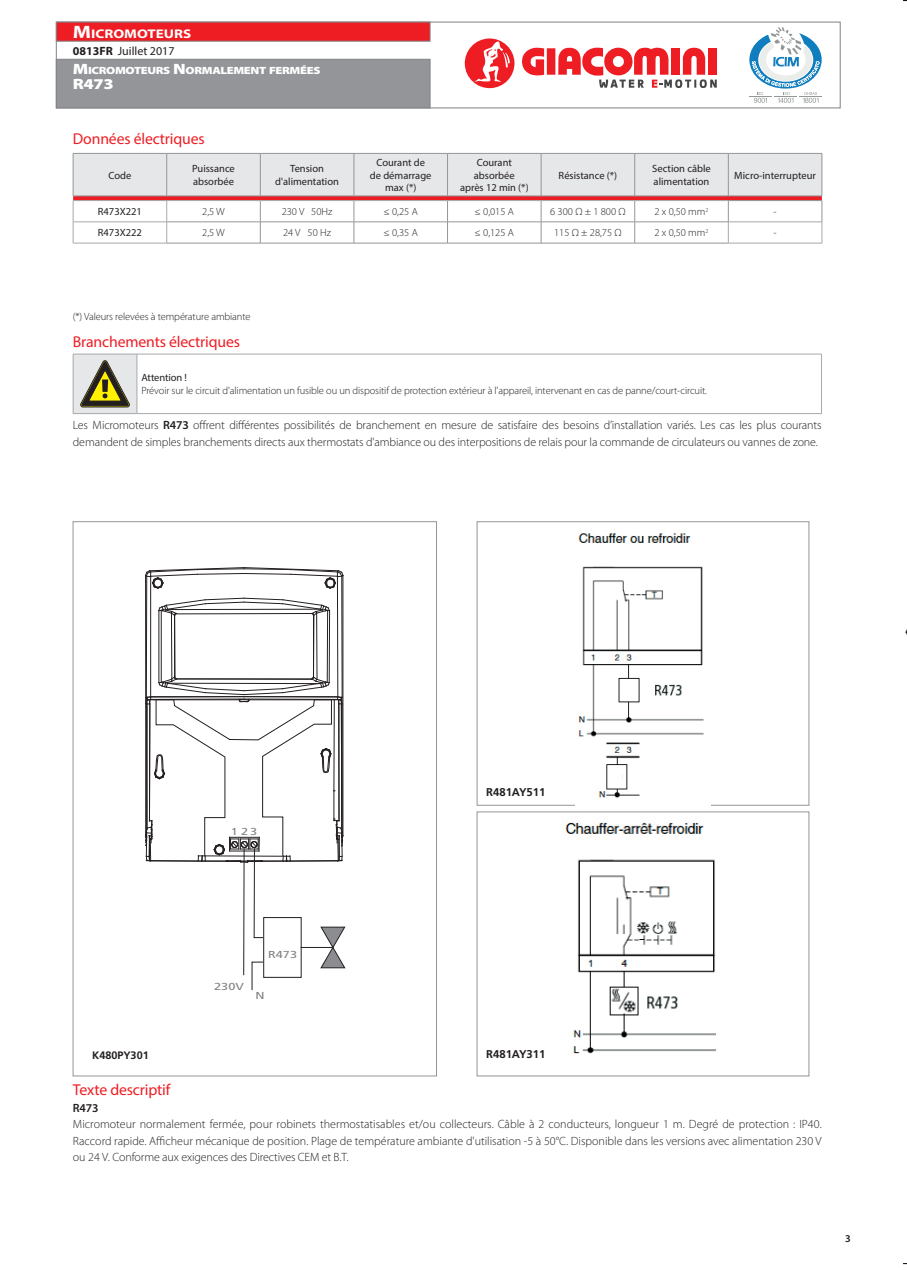
<style>
.page{position:relative;width:907px;height:1270px;background:#fff}
.page>*{position:absolute;margin:0;border:0;box-sizing:border-box;transform-origin:0 0}
.t1{font:15.75px "Myriad Pro";letter-spacing:-.01em;color:#ee1d23}
.t2{font:900 15px "Myriad Pro";color:#fff;scale:1.2 1}
.t3{font:700 12.6px "Myriad Pro";color:#fff;scale:1.2 1}
.t4{font:300 12px/16.5px "Myriad Pro";letter-spacing:-.01em;color:#231f20}
.t5{font:12px "Myriad Pro";color:#231f20}
.t6{font:600 12px "Myriad Pro";color:#231f20}
.t7{font:700 11.25px "Frutiger";color:#231f20}
.t8{font:700 10.8px "Frutiger";color:#231f20}
.t9{font:300 10.5px "Myriad Pro";letter-spacing:-.01em;color:#231f20}
.t10{font:10.5px/12.6px "Myriad Pro";color:#231f20;text-align:center}
.t11{font:900 10.5px "Myriad Pro";letter-spacing:-.03em;color:#fff;scale:1.2 1}
.t12{font:600 10.5px "Myriad Pro";color:#231f20}
.t13{font:10.05px "Frutiger";color:#808285;scale:1.25 1}
.s1{font-size:18px}
.s2{font-size:15px}
.s3{font-weight:700}
.s4{font-weight:600}
</style>
<div class="page">
<div style="left:56px;top:22px;width:784px;height:86px;background:#fff;border:1px solid #808285"></div>
<div style="left:56px;top:59px;width:374px;height:49px;background:#939598;border:1px solid #808285"></div>
<div style="left:56px;top:22px;width:374px;height:19px;background:#ee1d23;border:1px solid #808285"></div>
<svg style="left:522px;top:48px;width:22px;height:28px"></svg>
<div style="left:547px;top:48px;width:8px;height:27px;background:#ee1d23"></div>
<svg style="left:558px;top:47px;width:158px;height:41px"></svg>
<svg style="left:464px;top:38px;width:51px;height:51px"></svg>
<svg style="left:749px;top:27px;width:72px;height:76px"></svg>
<svg style="left:476px;top:521px;width:333px;height:285px"></svg>
<hr style="left:728px;top:243px;width:94px;height:1px;background:#a8a9ad">
<hr style="left:73px;top:243px;width:94px;height:1px;background:#a8a9ad">
<svg style="left:73px;top:153px;width:749px;height:90px"></svg>
<hr style="left:167px;top:222px;width:93px;height:1px;background:#939598">
<hr style="left:73px;top:196px;width:94px;height:1px;background:#939598">
<hr style="left:167px;top:196px;width:93px;height:1px;background:#939598">
<hr style="left:167px;top:243px;width:93px;height:1px;background:#939598">
<hr style="left:260px;top:196px;width:94px;height:1px;background:#939598">
<hr style="left:260px;top:243px;width:94px;height:1px;background:#939598">
<hr style="left:354px;top:196px;width:93px;height:1px;background:#939598">
<hr style="left:354px;top:243px;width:93px;height:1px;background:#939598">
<hr style="left:447px;top:196px;width:94px;height:1px;background:#939598">
<hr style="left:447px;top:243px;width:94px;height:1px;background:#939598">
<hr style="left:541px;top:196px;width:93px;height:1px;background:#939598">
<hr style="left:541px;top:243px;width:93px;height:1px;background:#939598">
<hr style="left:634px;top:196px;width:94px;height:1px;background:#939598">
<hr style="left:634px;top:243px;width:94px;height:1px;background:#939598">
<hr style="left:728px;top:196px;width:94px;height:1px;background:#939598">
<hr style="left:167px;top:200px;width:93px;height:1px;background:#a8a9ad">
<hr style="left:260px;top:200px;width:94px;height:1px;background:#a8a9ad">
<hr style="left:354px;top:200px;width:93px;height:1px;background:#a8a9ad">
<hr style="left:447px;top:200px;width:94px;height:1px;background:#a8a9ad">
<hr style="left:541px;top:200px;width:93px;height:1px;background:#a8a9ad">
<hr style="left:634px;top:200px;width:94px;height:1px;background:#a8a9ad">
<div style="left:73px;top:354px;width:64px;height:60px;background:#e6e7e9"></div>
<hr style="left:137px;top:354px;width:684px;height:1px;background:#a8a9ad">
<hr style="left:137px;top:354px;width:1px;height:59px;background:#a8a9ad">
<hr style="left:821px;top:354px;width:1px;height:59px;background:#a8a9ad">
<hr style="left:137px;top:413px;width:684px;height:1px;background:#a8a9ad">
<hr style="left:73px;top:354px;width:1px;height:59px;background:#a8a9ad">
<hr style="left:73px;top:413px;width:64px;height:1px;background:#a8a9ad">
<hr style="left:73px;top:354px;width:64px;height:1px;background:#a8a9ad">
<svg style="left:80px;top:360px;width:50px;height:47px"></svg>
<svg style="left:73px;top:521px;width:364px;height:555px"></svg>
<hr style="left:145px;top:575px;width:1px;height:261px;background:#231f20">
<hr style="left:146px;top:576px;width:1px;height:121px;background:#231f20">
<hr style="left:150px;top:576px;width:1px;height:121px;background:#231f20">
<hr style="left:159px;top:610px;width:1px;height:72px;background:#231f20">
<hr style="left:161px;top:610px;width:1px;height:72px;background:#231f20">
<hr style="left:171px;top:613px;width:1px;height:66px;background:#231f20">
<hr style="left:174px;top:615px;width:1px;height:61px;background:#231f20">
<hr style="left:313px;top:615px;width:1px;height:62px;background:#231f20">
<hr style="left:316px;top:613px;width:1px;height:66px;background:#231f20">
<hr style="left:327px;top:610px;width:1px;height:72px;background:#231f20">
<hr style="left:329px;top:610px;width:1px;height:72px;background:#231f20">
<hr style="left:337px;top:576px;width:1px;height:121px;background:#231f20">
<hr style="left:341px;top:576px;width:1px;height:121px;background:#231f20">
<hr style="left:342px;top:575px;width:1px;height:261px;background:#231f20">
<svg style="left:159px;top:598px;width:170px;height:18px"></svg>
<svg style="left:145px;top:567px;width:198px;height:21px"></svg>
<svg style="left:145px;top:676px;width:200px;height:314px"></svg>
<img style="left:575px;top:530px;width:135px;height:275px">
<svg style="left:476px;top:811px;width:333px;height:265px"></svg>
<img style="left:561px;top:816px;width:163px;height:252px">
<p class="t3" style="left:73px;top:27px;width:100px"><span class="s1">M</span>ICROMOTEURS</p>
<p class="t11" style="left:73px;top:64px;width:208px"><span class="s2">M</span>ICROMOTEURS <span class="s2">N</span>ORMALEMENT FERMÉES</p>
<p class="t2" style="left:73px;top:74px;width:36px">R473</p>
<p class="t5" style="left:73px;top:43px;width:103px"><span class="s3">0813FR</span> Juillet 2017</p>
<h1 class="t1" style="left:73px;top:129px;width:133px">Données électriques</h1>
<p class="t10" style="left:108px;top:169px;width:24px">Code</p>
<p class="t10" style="left:192px;top:162px;width:44px;text-align:left">Puissance absorbée</p>
<p class="t10" style="left:275px;top:162px;width:65px">Tension d'alimentation</p>
<p class="t10" style="left:370px;top:156px;width:63px">Courant de de démarrage max (*)</p>
<p class="t10" style="left:460px;top:156px;width:70px">Courant absorbée<br>après 12 min (*)</p>
<p class="t10" style="left:558px;top:169px;width:60px">Résistance (*)</p>
<p class="t10" style="left:652px;top:162px;width:60px;text-align:left">Section câble alimentation</p>
<p class="t10" style="left:734px;top:169px;width:83px">Micro-interrupteur</p>
<p class="t10" style="left:98px;top:205px;width:45px">R473X221</p>
<p class="t9" style="left:202px;top:205px;width:24px">2,5 W</p>
<p class="t9" style="left:282px;top:205px;width:52px">230 V 50Hz</p>
<p class="t9" style="left:383px;top:205px;width:36px">≤ 0,25 A</p>
<p class="t9" style="left:474px;top:205px;width:41px">≤ 0,015 A</p>
<p class="t9" style="left:550px;top:205px;width:77px">6 300 Ω ± 1 800 Ω</p>
<p class="t9" style="left:654px;top:205px;width:55px">2 x 0,50 mm<sup>2</sup></p>
<p class="t9" style="left:773px;top:205px;width:5px">-</p>
<p class="t10" style="left:98px;top:226px;width:45px">R473X222</p>
<p class="t9" style="left:202px;top:227px;width:24px">2,5 W</p>
<p class="t9" style="left:283px;top:227px;width:49px">24 V 50 Hz</p>
<p class="t9" style="left:383px;top:227px;width:36px">≤ 0,35 A</p>
<p class="t9" style="left:474px;top:227px;width:41px">≤ 0,125 A</p>
<p class="t9" style="left:554px;top:227px;width:69px">115 Ω ± 28,75 Ω</p>
<p class="t9" style="left:654px;top:227px;width:55px">2 x 0,50 mm<sup>2</sup></p>
<p class="t9" style="left:773px;top:227px;width:5px">-</p>
<p class="t9" style="left:73px;top:310px;width:179px">(*) Valeurs relevées à température ambiante</p>
<h1 class="t1" style="left:73px;top:332px;width:169px">Branchements électriques</h1>
<p class="t10" style="left:141px;top:371px;width:47px">Attention !</p>
<p class="t9" style="left:141px;top:384px;width:567px">Prévoir sur le circuit d'alimentation un fusible ou un dispositif de protection extérieur à l'appareil, intervenant en cas de panne/court-circuit.</p>
<p class="t4" style="left:73px;top:417px;width:750px">Les Micromoteurs <span class="s4">R473</span> offrent différentes possibilités de branchement en mesure de satisfaire des besoins d’installation variés. Les cas les plus courants demandent de simples branchements directs aux thermostats d'ambiance ou des interpositions de relais pour la commande de circulateurs ou vannes de zone.</p>
<p class="t13" style="left:231px;top:826px;width:22px">123</p>
<p class="t7" style="left:486px;top:785px;width:61px">R481AY511</p>
<p class="t8" style="left:92px;top:1048px;width:58px">K480PY301</p>
<p class="t13" style="left:214px;top:980px;width:25px">230V</p>
<p class="t13" style="left:268px;top:948px;width:25px">R473</p>
<p class="t13" style="left:255px;top:990px;width:9px">N</p>
<p class="t7" style="left:486px;top:1047px;width:61px">R481AY311</p>
<h1 class="t1" style="left:73px;top:1080px;width:99px">Texte descriptif</h1>
<p class="t6" style="left:73px;top:1100px;width:27px">R473</p>
<p class="t4" style="left:73px;top:1116px;width:750px;text-align:justify">Micromoteur normalement fermée, pour robinets thermostatisables et/ou collecteurs. Câble à 2 conducteurs, longueur 1 m. Degré de protection : IP40.<br>Raccord rapide. Afficheur mécanique de position. Plage de température ambiante d'utilisation -5 à 50°C. Disponible dans les versions avec alimentation 230 V ou 24 V. Conforme aux exigences des Directives CEM et B.T.</p>
<p class="t12" style="left:845px;top:1232px;width:7px">3</p>
</div>
